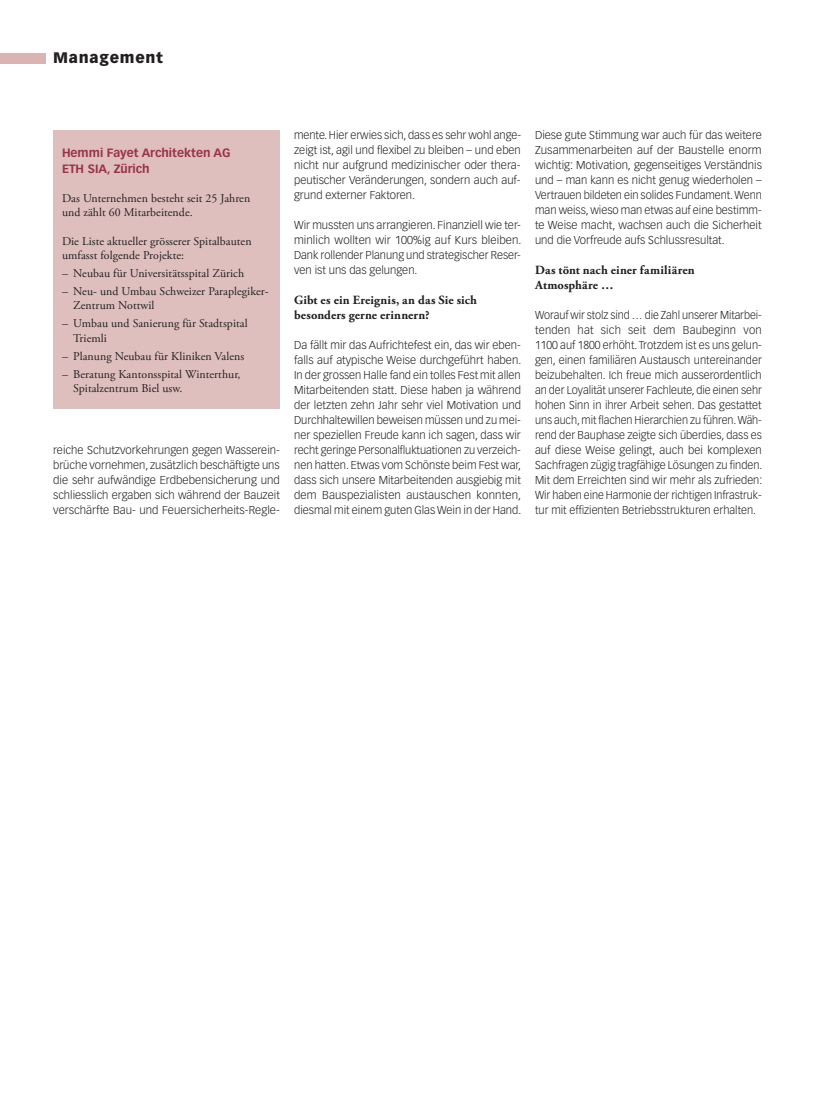
<style>
.page{position:relative;width:815px;height:1099px;background:#fff}
.page>*{position:absolute;margin:0;border:0;box-sizing:border-box;transform-origin:0 0}
.t1{font:900 15px "Vectora LT Std";letter-spacing:.05em;color:#231f20}
.t2{font:700 12.5px/15px "Adobe Garamond Pro";letter-spacing:.01em;color:#231f20}
.t3{font:11.88px/14.4px "Adobe Garamond Pro";letter-spacing:.005em;color:#231f20}
.t4{font:700 11.88px/16.2px "Vectora LT Std";color:#983249}
.t5{font:300 11.25px/15px "Vectora LT Std";color:#231f20;text-align:justify}
.t6{font:300 11.25px/15px "Vectora LT Std";color:#231f20;text-align:justify;scale:.96 1}
</style>
<div class="page">
<div style="left:0;top:53px;width:45px;height:10px;background:#d9b4b3"></div>
<div style="left:53px;top:130px;width:227px;height:279px;background:#debfbe"></div>
<h1 class="t1" style="left:53px;top:49px;width:111px">Management</h1>
<p class="t4" style="left:62px;top:145px;width:170px">Hemmi Fayet Architekten AG<br>ETH SIA, Zürich</p>
<p class="t3" style="left:62px;top:191px;width:190px">Das Unternehmen besteht seit 25 Jahren und zählt 60 Mitarbeitende.</p>
<p class="t3" style="left:62px;top:234px;width:191px">Die Liste aktueller grösserer Spitalbauten umfasst folgende Projekte:</p>
<p class="t3" style="left:62px;top:266px;width:184px">– Neubau für Universitätsspital Zürich</p>
<p class="t3" style="left:73px;top:284px;width:197px;text-indent:-11px">– Neu- und Umbau Schweizer Paraplegiker-<br>Zentrum Nottwil</p>
<p class="t3" style="left:73px;top:317px;width:176px;text-indent:-11px">– Umbau und Sanierung für Stadtspital<br>Triemli</p>
<p class="t3" style="left:62px;top:349px;width:184px">– Planung Neubau für Kliniken Valens</p>
<p class="t3" style="left:73px;top:367px;width:169px;text-indent:-11px">– Beratung Kantonsspital Winterthur,<br>Spitalzentrum Biel usw.</p>
<p class="t5" style="left:53px;top:443px;width:228px">reiche Schutzvorkehrungen gegen Wasserein&shy;brüche vornehmen, zusätzlich beschäftigte uns die sehr aufwändige Erdbebensicherung und schliesslich ergaben sich während der Bauzeit verschärfte Bau- und Feuersicherheits-Regle-</p>
<p class="t5" style="left:294px;top:128px;width:228px">mente. Hier erwies sich, dass es sehr wohl ange&shy;zeigt ist, agil und flexibel zu bleiben – und eben nicht nur aufgrund medizinischer oder thera&shy;peutischer Veränderungen, sondern auch auf&shy;grund externer Faktoren.</p>
<p class="t5" style="left:294px;top:218px;width:229px">Wir mussten uns arrangieren. Finanziell wie ter&shy;minlich wollten wir 100%ig auf Kurs bleiben.<br>Dank rollender Planung und strategischer Reser&shy;ven ist uns das gelungen.</p>
<p class="t2" style="left:294px;top:293px;width:184px">Gibt es ein Ereignis, an das Sie sich besonders gerne erinnern?</p>
<p class="t5" style="left:294px;top:338px;width:229px">Da fällt mir das Aufrichtefest ein, das wir eben&shy;falls auf atypische Weise durchgeführt haben.<br>In der grossen Halle fand ein tolles Fest mit allen Mitarbeitenden statt. Diese haben ja während der letzten zehn Jahr sehr viel Motivation und Durchhaltewillen beweisen müssen und zu mei&shy;ner speziellen Freude kann ich sagen, dass wir recht geringe Personalfluktuationen zu verzeich&shy;nen hatten. Etwas vom Schönste beim Fest war, dass sich unsere Mitarbeitenden ausgiebig mit dem Bauspezialisten austauschen konnten, diesmal mit einem guten Glas Wein in der Hand.</p>
<p class="t5" style="left:535px;top:128px;width:228px">Diese gute Stimmung war auch für das weitere Zusammenarbeiten auf der Baustelle enorm wichtig: Motivation, gegenseitiges Verständnis und – man kann es nicht genug wiederholen – Vertrauen bildeten ein solides Fundament. Wenn man weiss, wieso man etwas auf eine bestimm&shy;te Weise macht, wachsen auch die Sicherheit und die Vorfreude aufs Schlussresultat.</p>
<p class="t2" style="left:535px;top:263px;width:161px">Das tönt nach einer familiären<br>Atmosphäre …</p>
<p class="t6" style="left:535px;top:308px;width:238px">Worauf wir stolz sind … die Zahl unserer Mitarbei&shy;tenden hat sich seit dem Baubeginn von 1100 auf 1800 erhöht. Trotzdem ist es uns gelun&shy;gen, einen familiären Austausch untereinander beizubehalten. Ich freue mich ausserordentlich an der Loyalität unserer Fachleute, die einen sehr hohen Sinn in ihrer Arbeit sehen. Das gestattet uns auch, mit flachen Hierarchien zu führen. Wäh&shy;rend der Bauphase zeigte sich überdies, dass es auf diese Weise gelingt, auch bei komplexen Sachfragen zügig tragfähige Lösungen zu finden.<br>Mit dem Erreichten sind wir mehr als zufrieden:<br>Wir haben eine Harmonie der richtigen Infrastruk&shy;tur mit effizienten Betriebsstrukturen erhalten.</p>
</div>
